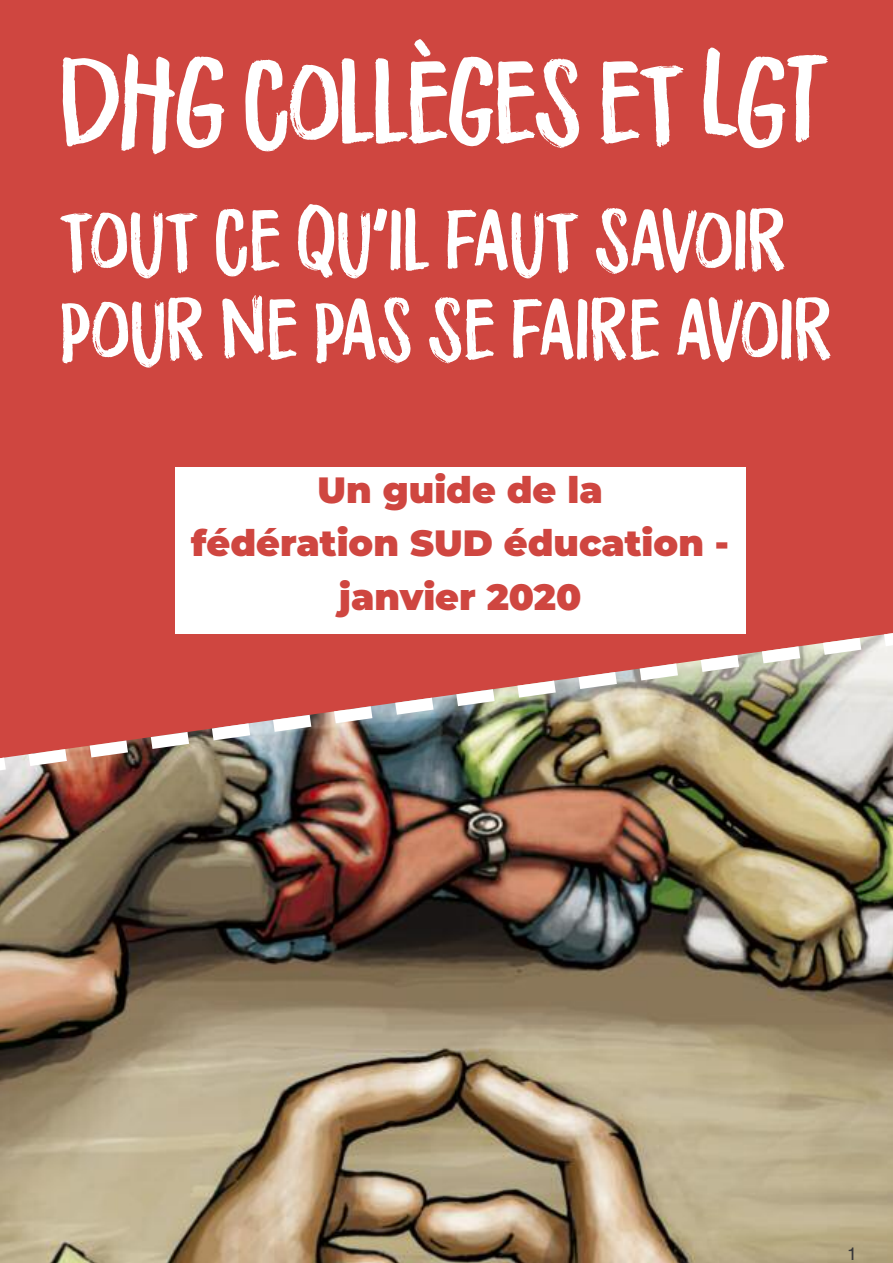
<style>
.page{position:relative;width:893px;height:1263px;background:#fff}
.page>*{position:absolute;margin:0;border:0;box-sizing:border-box;transform-origin:0 0}
.t1{font:99px "Flicker DEMO";letter-spacing:-.025em;color:#fff}
.t2{font:73.05px/89.2px "Flicker DEMO";color:#fff}
.t3{font:900 36.6px/53.4px "Montserrat";color:#cf4640;text-align:center}
.t4{font:18px "Helvetica";color:#39383a}
</style>
<div class="page">
<img style="left:0;top:786px;width:893px;height:477px">
<div style="left:0;top:0;width:893px;height:610px;background:#cf4640"></div>
<img style="left:0;top:610px;width:893px;height:176px">
<div style="left:175px;top:467px;width:571px;height:167px;background:#fff"></div>
<h1 class="t1" style="left:60px;top:47px;width:770px">DHG COLLÈGES ET LGT</h1>
<h2 class="t2" style="left:60px;top:194px;width:774px">TOUT CE QU’IL FAUT SAVOIR<br>POUR NE PAS SE FAIRE AVOIR</h2>
<p class="t3" style="left:191px;top:466px;width:539px">Un guide de la<br>fédération SUD éducation - janvier 2020</p>
<p class="t4" style="left:847px;top:1244px;width:12px">1</p>
</div>
